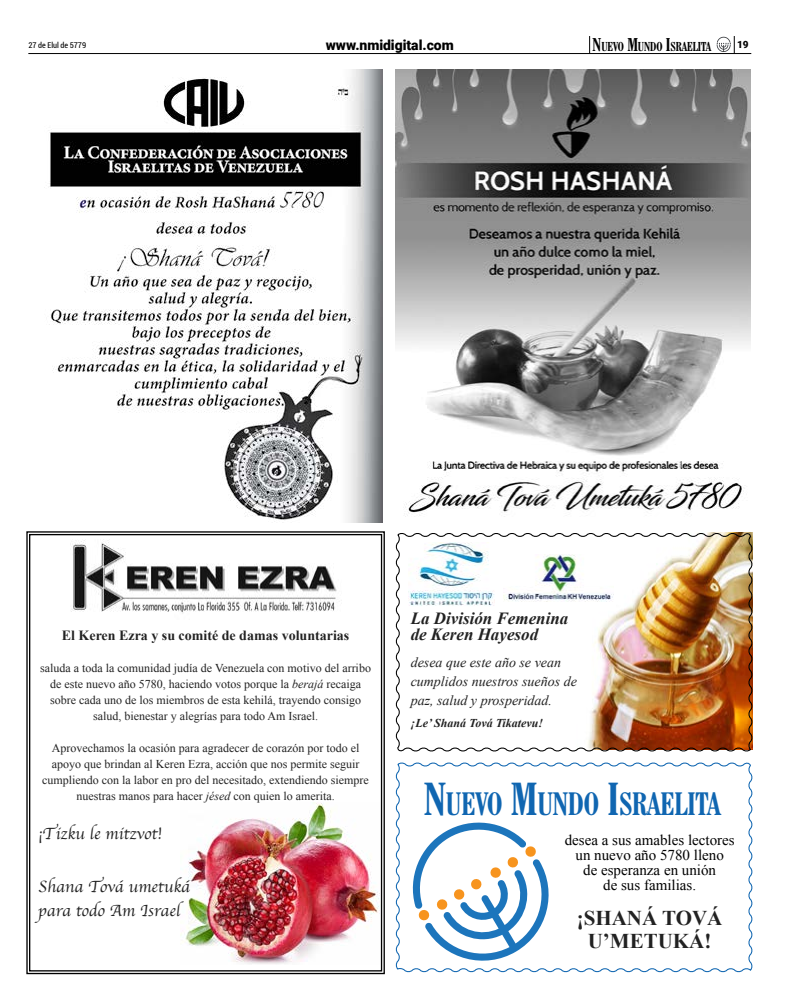
<style>
.page{position:relative;width:808px;height:1007px;background:#fff}
.page>*{position:absolute;margin:0;border:0;box-sizing:border-box;transform-origin:0 0}
.t1{font:700 condensed 31.5px "Century Schoolbook BT";letter-spacing:-.005em;color:#1066b1}
.t2{font:700 21px/23px "Times New Roman";color:#222;text-align:center}
.t3{font:17px/23px "Apple Chancery";color:#222}
.t4{font:italic 700 17px/16px "Times New Roman";color:#222}
.t5{font:15px/15px "Times New Roman";color:#000;text-align:center}
.t6{font:italic 14px/19px "Times New Roman";color:#222}
.t7{font:700 14px "Times New Roman";color:#222}
.t8{font:900 14px "Roboto";letter-spacing:-.005em;color:#000}
.t9{font:700 condensed 12.6px "Century Schoolbook BT";letter-spacing:-.005em;color:#000}
.t10{font:12px/16px "Times New Roman";color:#222;text-align:center}
.t11{font:italic 700 12px "Times New Roman";color:#222}
.t12{font:900 10px "Roboto";color:#000}
.t13{font:condensed 8px "Roboto";letter-spacing:-.005em;color:#000}
.s1{font-size:18px}
.s2{font-style:italic}
.s3{font-size:45px}
</style>
<div class="page">
<img style="left:395px;top:532px;width:358px;height:220px">
<svg style="left:395px;top:762px;width:358px;height:211px"></svg>
<img style="left:26px;top:531px;width:359px;height:443px">
<div style="left:29px;top:534px;width:353px;height:437px;border:1px solid #000"></div>
<img style="left:716px;top:36px;width:15px;height:16px">
<hr style="left:28px;top:53px;width:723px;height:1px;background:#000">
<svg style="left:589px;top:36px;width:1px;height:17px"></svg>
<svg style="left:734px;top:36px;width:1px;height:17px"></svg>
<img style="left:44px;top:69px;width:339px;height:454px">
<img style="left:396px;top:69px;width:354px;height:448px">
<img style="left:504px;top:554px;width:109px;height:48px">
<img style="left:63px;top:540px;width:285px;height:83px">
<img style="left:409px;top:542px;width:85px;height:66px">
<p class="t8" style="left:326px;top:35px;width:129px">www.nmidigital.com</p>
<p class="t9" style="left:593px;top:39px;width:120px"><span class="s1">N</span>UEVO <span class="s1">M</span>UNDO <span class="s1">I</span>SRAELITA</p>
<p class="t13" style="left:28px;top:39px;width:59px">27 de Elul de 5779</p>
<p class="t12" style="left:737px;top:38px;width:13px">19</p>
<p class="t7" style="left:62px;top:625px;width:289px">El Keren Ezra y su comité de damas voluntarias</p>
<p class="t10" style="left:40px;top:659px;width:332px">saluda a toda la comunidad judía de Venezuela con motivo del arribo de este nuevo año 5780, haciendo votos porque la <span class="s2">berajá</span> recaiga sobre cada uno de los miembros de esta kehilá, trayendo consigo salud, bienestar y alegrías para todo Am Israel.</p>
<p class="t10" style="left:42px;top:739px;width:328px">Aprovechamos la ocasión para agradecer de corazón por todo el apoyo que brindan al Keren Ezra, acción que nos permite seguir cumpliendo con la labor en pro del necesitado, extendiendo siempre nuestras manos para hacer <span class="s2">jésed</span> con quien lo amerita.</p>
<h3 class="t3" style="left:38px;top:821px;width:125px">¡Tizku le mitzvot!</h3>
<h3 class="t3" style="left:38px;top:875px;width:153px">Shana Tová umetuká para todo Am Israel</h3>
<h3 class="t4" style="left:411px;top:610px;width:159px">La División Femenina de Keren Hayesod</h3>
<p class="t6" style="left:411px;top:652px;width:168px">desea que este año se vean cumplidos nuestros sueños de paz, salud y prosperidad.</p>
<p class="t11" style="left:411px;top:714px;width:134px">¡Le’ Shaná Tová Tikatevu!</p>
<h1 class="t1" style="left:424px;top:785px;width:298px"><span class="s3">N</span>UEVO <span class="s3">M</span>UNDO <span class="s3">I</span>SRAELITA</h1>
<p class="t5" style="left:565px;top:832px;width:171px">desea a sus amables lectores un nuevo año 5780 lleno<br>de esperanza en unión<br>de sus familias.</p>
<h2 class="t2" style="left:577px;top:905px;width:147px">¡SHANÁ TOVÁ<br>U’METUKÁ!</h2>
</div>
